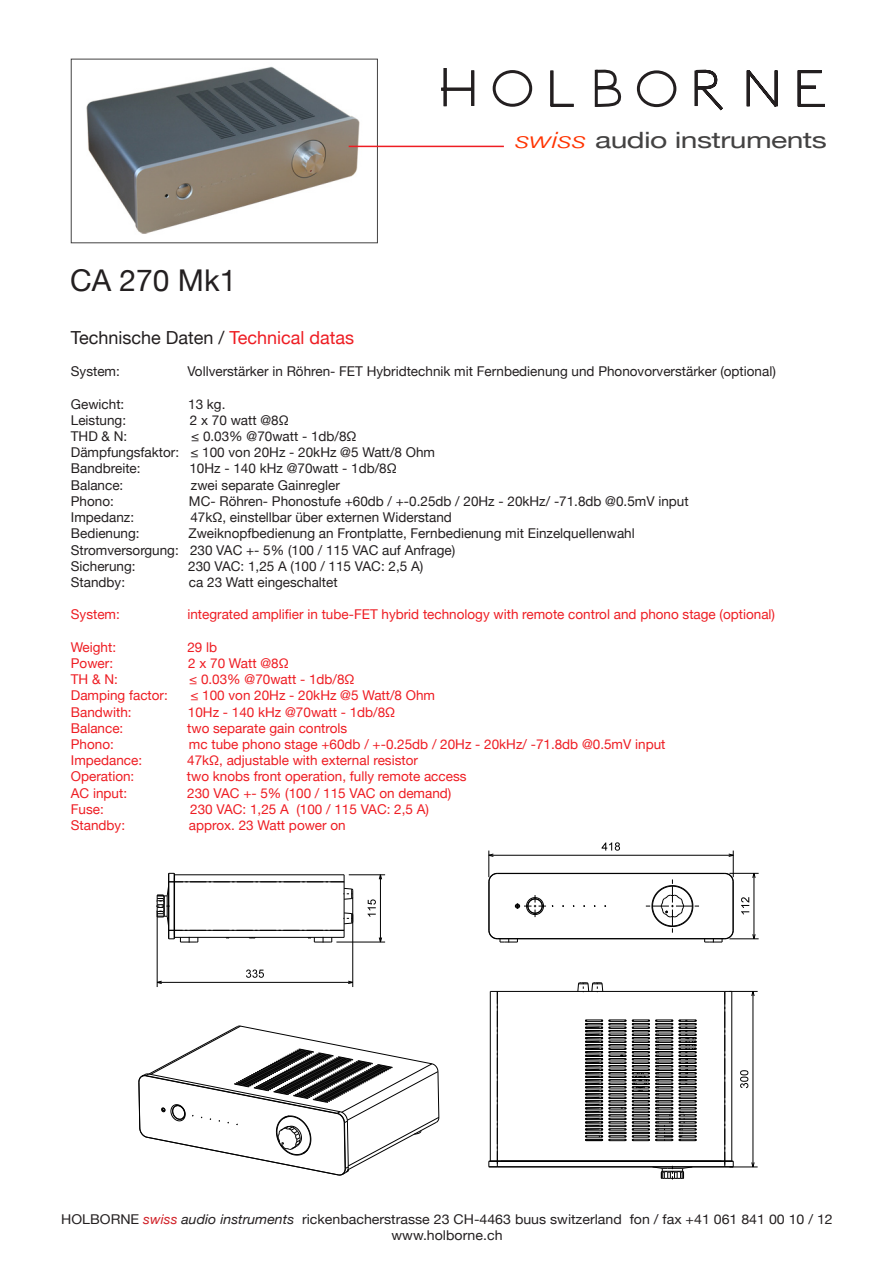
<style>
.page{position:relative;width:893px;height:1263px;background:#fff}
.page>*{position:absolute;margin:0;border:0;box-sizing:border-box;transform-origin:0 0}
.t1{font:30px "Helvetica Neue";color:#231f20}
.t2{font:22.5px "Helvetica Neue";letter-spacing:-.02em;color:#434242;scale:1.34 1}
.t3{font:18px "Helvetica Neue";color:#231f20}
.t4{font:13.5px "Helvetica Neue";color:#231f20}
.t5{font:13.5px "Helvetica Neue";color:#ee1d23}
.t6{font:13.5px "Helvetica Neue";color:#231f20;scale:1.05 1}
.s1{font-weight:300;font-style:italic;color:#f30}
.s2{color:#ee1d23}
.s3{font-style:italic;color:#d1232a}
.s4{font-style:italic}
</style>
<div class="page">
<div style="left:493px;top:70px;width:39px;height:37px;border:3px solid #231f20;border-radius:50%"></div>
<hr style="left:444px;top:68px;width:3px;height:38px;background:#231f20">
<hr style="left:441px;top:88px;width:32px;height:3px;background:#231f20">
<hr style="left:471px;top:70px;width:3px;height:36px;background:#231f20">
<hr style="left:550px;top:71px;width:3px;height:35px;background:#231f20">
<hr style="left:551px;top:104px;width:23px;height:3px;background:#231f20">
<svg style="left:594px;top:69px;width:28px;height:38px"></svg>
<div style="left:637px;top:70px;width:39px;height:37px;border:3px solid #231f20;border-radius:50%"></div>
<svg style="left:746px;top:70px;width:32px;height:37px"></svg>
<hr style="left:798px;top:70px;width:3px;height:36px;background:#231f20">
<hr style="left:799px;top:70px;width:23px;height:3px;background:#231f20">
<hr style="left:799px;top:86px;width:17px;height:3px;background:#231f20">
<hr style="left:798px;top:104px;width:27px;height:3px;background:#231f20">
<svg style="left:694px;top:69px;width:29px;height:42px"></svg>
<img style="left:86px;top:66px;width:290px;height:168px">
<div style="left:71px;top:59px;width:307px;height:184px;border:1px solid #434242"></div>
<hr style="left:349px;top:146px;width:155px;height:1px;background:#ee1d23">
<hr style="left:729px;top:938px;width:30px;height:1px;background:#000">
<hr style="left:729px;top:873px;width:30px;height:1px;background:#000">
<hr style="left:157px;top:911px;width:1px;height:76px;background:#000">
<hr style="left:352px;top:897px;width:1px;height:90px;background:#000">
<hr style="left:336px;top:942px;width:49px;height:1px;background:#000">
<hr style="left:349px;top:874px;width:36px;height:1px;background:#000">
<hr style="left:488px;top:882px;width:1px;height:48px;background:#000">
<hr style="left:497px;top:873px;width:228px;height:1px;background:#000">
<hr style="left:497px;top:938px;width:228px;height:1px;background:#000">
<hr style="left:489px;top:882px;width:1px;height:48px;background:#000">
<hr style="left:497px;top:1160px;width:228px;height:1px;background:#000">
<hr style="left:497px;top:991px;width:228px;height:1px;background:#000">
<hr style="left:497px;top:1166px;width:228px;height:1px;background:#000">
<hr style="left:501px;top:1161px;width:220px;height:1px;background:#000">
<svg style="left:138px;top:1025px;width:302px;height:151px"></svg>
<svg style="left:515px;top:895px;width:39px;height:22px"></svg>
<svg style="left:488px;top:929px;width:30px;height:14px"></svg>
<svg style="left:156px;top:873px;width:198px;height:70px"></svg>
<svg style="left:488px;top:991px;width:14px;height:177px"></svg>
<svg style="left:585px;top:1019px;width:112px;height:123px"></svg>
<svg style="left:652px;top:1166px;width:41px;height:13px"></svg>
<svg style="left:577px;top:982px;width:27px;height:10px"></svg>
<svg style="left:602px;top:842px;width:18px;height:9px"></svg>
<svg style="left:646px;top:850px;width:88px;height:93px"></svg>
<svg style="left:488px;top:850px;width:10px;height:33px"></svg>
<hr style="left:489px;top:855px;width:244px;height:1px;background:#000">
<svg style="left:741px;top:897px;width:8px;height:17px"></svg>
<hr style="left:754px;top:873px;width:1px;height:66px;background:#000">
<svg style="left:246px;top:969px;width:18px;height:9px"></svg>
<svg style="left:156px;top:981px;width:6px;height:3px"></svg>
<svg style="left:348px;top:981px;width:6px;height:3px"></svg>
<hr style="left:157px;top:982px;width:196px;height:1px;background:#000">
<svg style="left:368px;top:899px;width:8px;height:18px"></svg>
<svg style="left:379px;top:874px;width:3px;height:6px"></svg>
<svg style="left:379px;top:937px;width:3px;height:6px"></svg>
<hr style="left:380px;top:875px;width:1px;height:67px;background:#000">
<svg style="left:721px;top:990px;width:37px;height:178px"></svg>
<hr style="left:753px;top:991px;width:1px;height:176px;background:#000">
<p class="t2" style="left:515px;top:126px;width:234px"><span class="s1">swiss</span> audio instruments</p>
<p class="t1" style="left:70px;top:262px;width:168px">CA 270 Mk1</p>
<p class="t3" style="left:71px;top:327px;width:285px">Technische Daten / <span class="s2">Technical datas</span></p>
<p class="t4" style="left:71px;top:363px;width:51px">System:</p>
<p class="t4" style="left:187px;top:363px;width:590px">Vollverstärker in Röhren- FET Hybridtechnik mit Fernbedienung und Phonovorverstärker (optional)</p>
<p class="t4" style="left:71px;top:396px;width:55px">Gewicht:</p>
<p class="t4" style="left:188px;top:396px;width:39px">13 kg.</p>
<p class="t4" style="left:71px;top:412px;width:57px">Leistung:</p>
<p class="t4" style="left:190px;top:412px;width:100px">2 x 70 watt @8Ω</p>
<p class="t4" style="left:71px;top:428px;width:58px">THD &amp; N:</p>
<p class="t4" style="left:191px;top:428px;width:167px">≤ 0.03% @70watt - 1db/8Ω</p>
<p class="t4" style="left:71px;top:444px;width:366px">Dämpfungsfaktor: ≤ 100 von 20Hz - 20kHz @5 Watt/8 Ohm</p>
<p class="t4" style="left:71px;top:461px;width:71px">Bandbreite:</p>
<p class="t4" style="left:189px;top:461px;width:209px">10Hz - 140 kHz @70watt - 1db/8Ω</p>
<p class="t4" style="left:71px;top:477px;width:54px">Balance:</p>
<p class="t4" style="left:191px;top:477px;width:150px">zwei separate Gainregler</p>
<p class="t4" style="left:71px;top:493px;width:45px">Phono:</p>
<p class="t4" style="left:189px;top:493px;width:501px">MC- Röhren- Phonostufe +60db / +-0.25db / 20Hz - 20kHz/ -71.8db @0.5mV input</p>
<p class="t4" style="left:71px;top:509px;width:65px">Impedanz:</p>
<p class="t4" style="left:190px;top:509px;width:263px">47kΩ, einstellbar über externen Widerstand</p>
<p class="t4" style="left:71px;top:525px;width:70px">Bedienung:</p>
<p class="t4" style="left:188px;top:525px;width:448px">Zweiknopfbedienung an Frontplatte, Fernbedienung mit Einzelquellenwahl</p>
<p class="t4" style="left:71px;top:542px;width:386px">Stromversorgung: 230 VAC +- 5% (100 / 115 VAC auf Anfrage)</p>
<p class="t4" style="left:71px;top:558px;width:66px">Sicherung:</p>
<p class="t4" style="left:188px;top:558px;width:237px">230 VAC: 1,25 A (100 / 115 VAC: 2,5 A)</p>
<p class="t4" style="left:71px;top:574px;width:56px">Standby:</p>
<p class="t4" style="left:189px;top:574px;width:150px">ca 23 Watt eingeschaltet</p>
<p class="t5" style="left:71px;top:606px;width:51px">System:</p>
<p class="t5" style="left:187px;top:606px;width:589px">integrated amplifier in tube-FET hybrid technology with remote control and phono stage (optional)</p>
<p class="t5" style="left:71px;top:639px;width:47px">Weight:</p>
<p class="t5" style="left:187px;top:639px;width:31px">29 lb</p>
<p class="t5" style="left:71px;top:655px;width:44px">Power:</p>
<p class="t5" style="left:188px;top:655px;width:102px">2 x 70 Watt @8Ω</p>
<p class="t5" style="left:71px;top:671px;width:49px">TH &amp; N:</p>
<p class="t5" style="left:189px;top:671px;width:167px">≤ 0.03% @70watt - 1db/8Ω</p>
<p class="t5" style="left:71px;top:687px;width:99px">Damping factor:</p>
<p class="t5" style="left:190px;top:687px;width:246px">≤ 100 von 20Hz - 20kHz @5 Watt/8 Ohm</p>
<p class="t5" style="left:71px;top:704px;width:62px">Bandwith:</p>
<p class="t5" style="left:188px;top:704px;width:209px">10Hz - 140 kHz @70watt - 1db/8Ω</p>
<p class="t5" style="left:71px;top:720px;width:54px">Balance:</p>
<p class="t5" style="left:187px;top:720px;width:162px">two separate gain controls</p>
<p class="t5" style="left:71px;top:736px;width:45px">Phono:</p>
<p class="t5" style="left:189px;top:736px;width:478px">mc tube phono stage +60db / +-0.25db / 20Hz - 20kHz/ -71.8db @0.5mV input</p>
<p class="t5" style="left:71px;top:752px;width:73px">Impedance:</p>
<p class="t5" style="left:187px;top:752px;width:232px">47kΩ, adjustable with external resistor</p>
<p class="t5" style="left:71px;top:768px;width:65px">Operation:</p>
<p class="t5" style="left:187px;top:768px;width:281px">two knobs front operation, fully remote access</p>
<p class="t5" style="left:71px;top:785px;width:58px">AC input:</p>
<p class="t5" style="left:187px;top:785px;width:266px">230 VAC +- 5% (100 / 115 VAC on demand)</p>
<p class="t5" style="left:71px;top:801px;width:35px">Fuse:</p>
<p class="t5" style="left:190px;top:801px;width:240px">230 VAC: 1,25 A (100 / 115 VAC: 2,5 A)</p>
<p class="t5" style="left:71px;top:817px;width:56px">Standby:</p>
<p class="t5" style="left:189px;top:817px;width:158px">approx. 23 Watt power on</p>
<p class="t6" style="left:61px;top:1211px;width:736px">HOLBORNE <span class="s3">swiss</span> <span class="s4">audio instruments</span> rickenbacherstrasse 23 CH-4463 buus switzerland fon / fax +41 061 841 00 10 / 12</p>
<p class="t6" style="left:392px;top:1227px;width:107px">www.holborne.ch</p>
</div>
